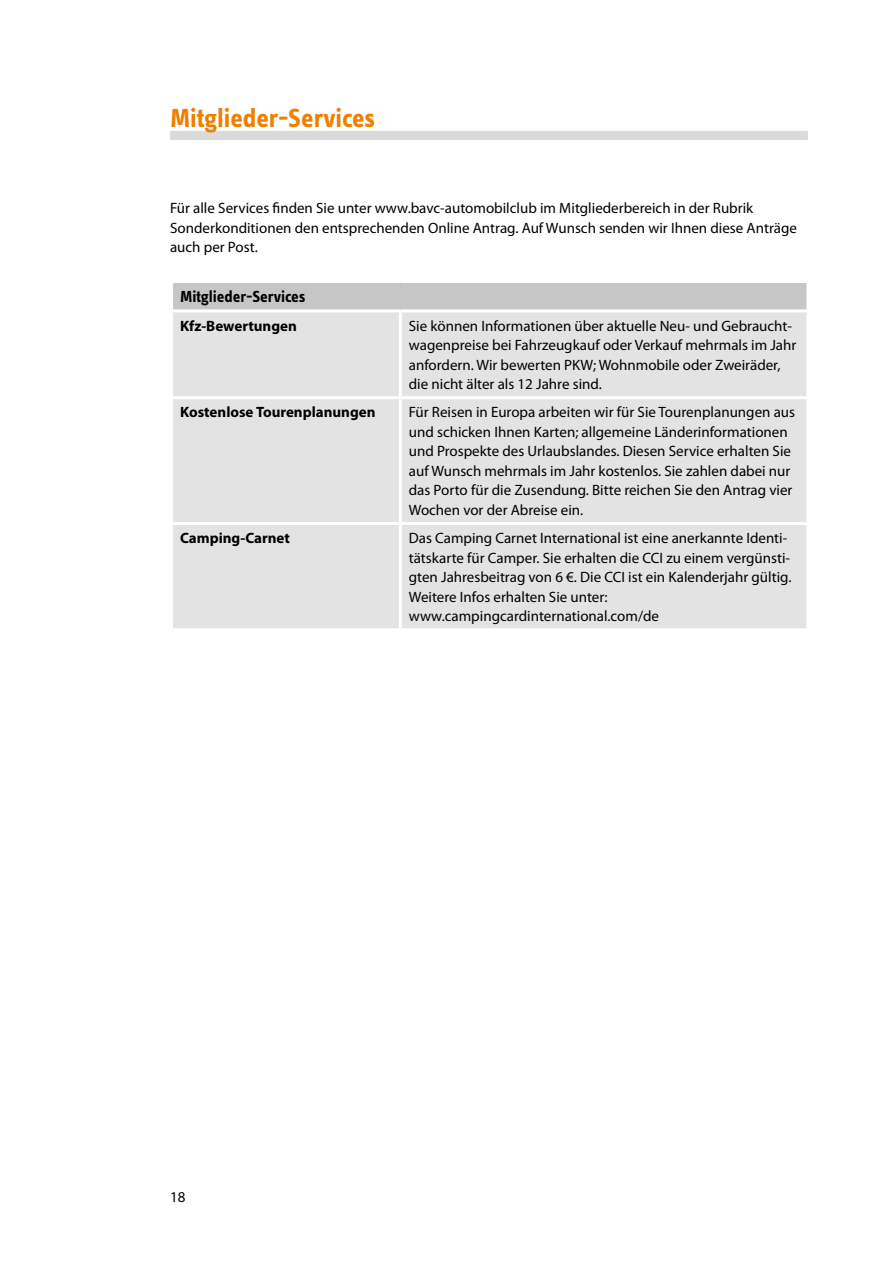
<style>
.page{position:relative;width:893px;height:1263px;background:#fff}
.page>*{position:absolute;margin:0;border:0;box-sizing:border-box;transform-origin:0 0}
.t1{font:700 27px "Info Text";letter-spacing:-.005em;color:#f07f00}
.t2{font:700 16.5px "Info Text";letter-spacing:-.005em;color:#000}
.t3{font:15px/19.5px "Myriad Pro";color:#000}
.t4{font:700 15px "Myriad Pro";color:#000}
</style>
<div class="page">
<div style="left:172px;top:281px;width:636px;height:30px;background:#c6c6c6"></div>
<div style="left:173px;top:312px;width:633px;height:316px;background:#e3e3e3"></div>
<hr style="left:170px;top:280px;width:230px;height:3px;background:#fff">
<hr style="left:170px;top:283px;width:3px;height:26px;background:#fff">
<hr style="left:400px;top:280px;width:409px;height:3px;background:#fff">
<hr style="left:806px;top:283px;width:3px;height:26px;background:#fff">
<hr style="left:170px;top:309px;width:230px;height:3px;background:#fff">
<hr style="left:400px;top:309px;width:409px;height:3px;background:#fff">
<hr style="left:399px;top:312px;width:3px;height:84px;background:#fff">
<hr style="left:170px;top:396px;width:230px;height:3px;background:#fff">
<hr style="left:400px;top:396px;width:409px;height:3px;background:#fff">
<hr style="left:399px;top:399px;width:3px;height:123px;background:#fff">
<hr style="left:170px;top:522px;width:230px;height:3px;background:#fff">
<hr style="left:400px;top:522px;width:409px;height:3px;background:#fff">
<hr style="left:399px;top:525px;width:3px;height:103px;background:#fff">
<div style="left:170px;top:131px;width:638px;height:9px;background:#dadada"></div>
<h1 class="t1" style="left:170px;top:102px;width:207px">Mitglieder-Services</h1>
<p class="t3" style="left:170px;top:199px;width:628px">Für alle Services finden Sie unter www.bavc-automobilclub im Mitgliederbereich in der Rubrik<br>Sonderkonditionen den entsprechenden Online Antrag. Auf Wunsch senden wir Ihnen diese Anträge auch per Post.</p>
<p class="t2" style="left:180px;top:287px;width:127px">Mitglieder-Services</p>
<p class="t4" style="left:180px;top:317px;width:118px">Kfz-Bewertungen</p>
<p class="t3" style="left:409px;top:316px;width:389px">Sie können Informationen über aktuelle Neu- und Gebraucht&shy;wagenpreise bei Fahrzeugkauf oder Verkauf mehrmals im Jahr anfordern. Wir bewerten PKW; Wohnmobile oder Zweiräder, die nicht älter als 12 Jahre sind.</p>
<p class="t4" style="left:180px;top:404px;width:197px">Kostenlose Tourenplanungen</p>
<p class="t3" style="left:409px;top:403px;width:388px">Für Reisen in Europa arbeiten wir für Sie Tourenplanungen aus und schicken Ihnen Karten; allgemeine Länderinformationen und Prospekte des Urlaubslandes. Diesen Service erhalten Sie auf Wunsch mehrmals im Jahr kostenlos. Sie zahlen dabei nur das Porto für die Zusendung. Bitte reichen Sie den Antrag vier Wochen vor der Abreise ein.</p>
<p class="t4" style="left:180px;top:530px;width:111px">Camping-Carnet</p>
<p class="t3" style="left:409px;top:529px;width:384px">Das Camping Carnet International ist eine anerkannte Identi&shy;tätskarte für Camper. Sie erhalten die CCI zu einem vergünsti&shy;gten Jahresbeitrag von 6 €. Die CCI ist ein Kalenderjahr gültig.<br>Weitere Infos erhalten Sie unter: www.campingcardinternational.com/de</p>
<p class="t3" style="left:170px;top:1187px;width:17px">18</p>
</div>
